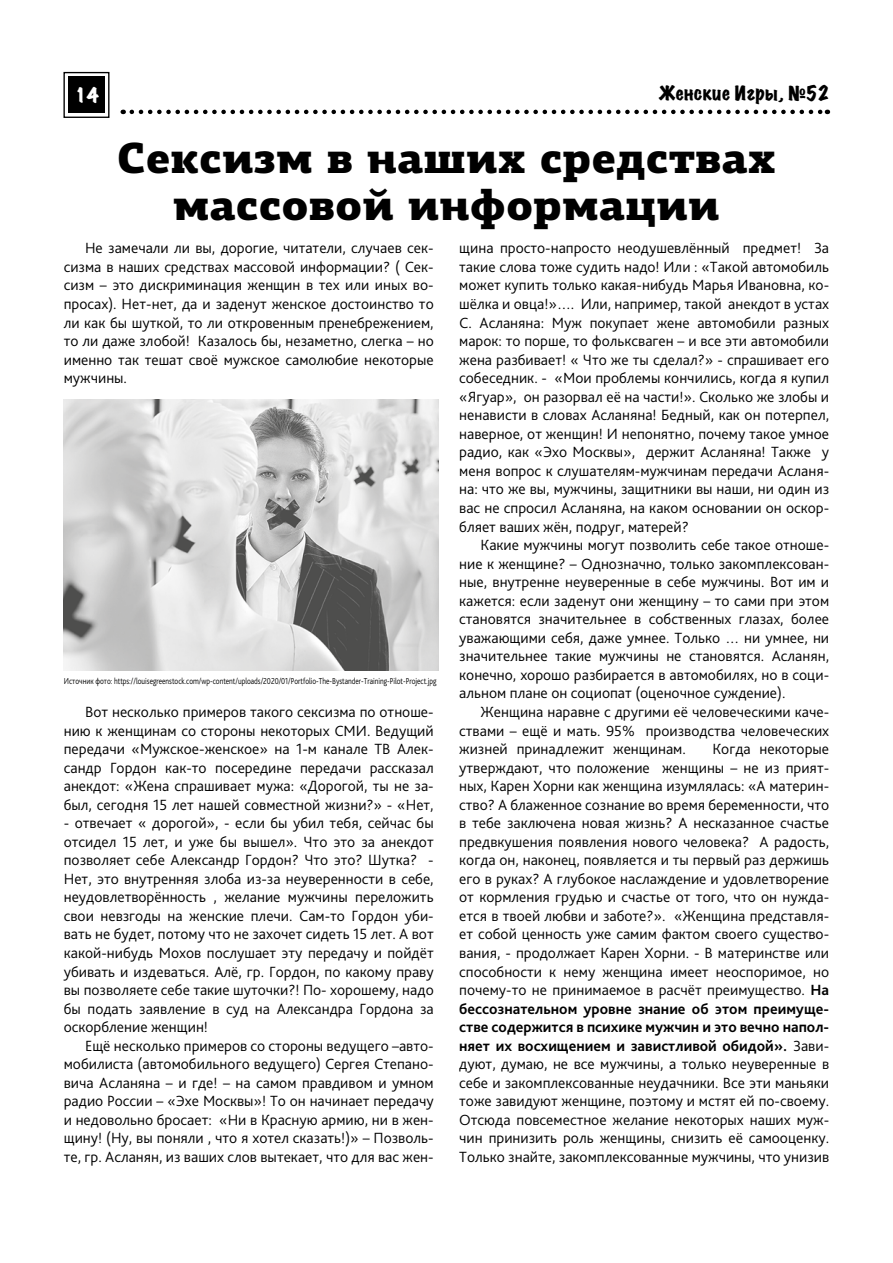
<style>
.page{position:relative;width:893px;height:1263px;background:#fff}
.page>*{position:absolute;margin:0;border:0;box-sizing:border-box;transform-origin:0 0}
.t1{font:900 43.35px/46.8px "PF Centro Slab Pro";color:#000;text-align:center}
.t2{font:expanded 18px "Marker Felt";color:#000}
.t3{font:expanded 18px "Marker Felt";color:#fff}
.t4{font:300 15.45px/18.6px "Bliss Pro";color:#000;text-align:justify}
.t5{font:300 9px "Bliss Pro";color:#000;scale:.81 1}
.s1{font-weight:700}
</style>
<div class="page">
<div style="left:63px;top:72px;width:46px;height:46px;border:1px solid #000"></div>
<div style="left:68px;top:76px;width:37px;height:37px;background:#000"></div>
<svg style="left:132px;top:110px;width:696px;height:4px"></svg>
<img style="left:63px;top:400px;width:376px;height:271px">
<p class="t3" style="left:75px;top:81px;width:25px">14</p>
<p class="t2" style="left:659px;top:79px;width:172px">Женские Игры, №52</p>
<h1 class="t1" style="left:117px;top:134px;width:661px">Сексизм в наших средствах массовой информации</h1>
<p class="t4" style="left:64px;top:239px;width:371px;text-indent:21px">Не замечали ли вы, дорогие, читатели, случаев сек&shy;сизма в наших средствах массовой информации? ( Сек&shy;сизм – это дискриминация женщин в тех или иных во&shy;просах). Нет-нет, да и заденут женское достоинство то ли как бы шуткой, то ли откровенным пренебрежением, то ли даже злобой! Казалось бы, незаметно, слегка – но именно так тешат своё мужское самолюбие некоторые мужчины.</p>
<p class="t5" style="left:64px;top:675px;width:462px">Источник фото: https://louisegreenstock.com/wp-content/uploads/2020/01/Portfolio-The-Bystander-Training-Pilot-Project.jpg</p>
<p class="t4" style="left:64px;top:702px;width:371px;text-indent:21px">Вот несколько примеров такого сексизма по отноше&shy;нию к женщинам со стороны некоторых СМИ. Ведущий передачи «Мужское-женское» на 1-м канале ТВ Алек&shy;сандр Гордон как-то посередине передачи рассказал анекдот: «Жена спрашивает мужа: «Дорогой, ты не за&shy;был, сегодня 15 лет нашей совместной жизни?» - «Нет,</p>
<p class="t4" style="left:64px;top:813px;width:371px">- отвечает « дорогой», - если бы убил тебя, сейчас бы отсидел 15 лет, и уже бы вышел». Что это за анекдот позволяет себе Александр Гордон? Что это? Шутка? - Нет, это внутренняя злоба из-за неуверенности в себе, неудовлетворённость , желание мужчины переложить свои невзгоды на женские плечи. Сам-то Гордон уби&shy;вать не будет, потому что не захочет сидеть 15 лет. А вот какой-нибудь Мохов послушает эту передачу и пойдёт убивать и издеваться. Алё, гр. Гордон, по какому праву вы позволяете себе такие шуточки?! По- хорошему, надо бы подать заявление в суд на Александра Гордона за оскорбление женщин!</p>
<p class="t4" style="left:64px;top:1036px;width:371px;text-indent:21px">Ещё несколько примеров со стороны ведущего –авто&shy;мобилиста (автомобильного ведущего) Сергея Степано&shy;вича Асланяна – и где! – на самом правдивом и умном радио России – «Эхе Москвы»! То он начинает передачу и недовольно бросает: «Ни в Красную армию, ни в жен&shy;щину! (Ну, вы поняли , что я хотел сказать!)» – Позволь&shy;те, гр. Асланян, из ваших слов вытекает, что для вас жен-</p>
<p class="t4" style="left:459px;top:239px;width:371px">щина просто-напросто неодушевлённый предмет! За такие слова тоже судить надо! Или : «Такой автомобиль может купить только какая-нибудь Марья Ивановна, ко&shy;шёлка и овца!»…. Или, например, такой анекдот в устах С. Асланяна: Муж покупает жене автомобили разных марок: то порше, то фольксваген – и все эти автомобили жена разбивает! « Что же ты сделал?» - спрашивает его собеседник. - «Мои проблемы кончились, когда я купил «Ягуар», он разорвал её на части!». Сколько же злобы и ненависти в словах Асланяна! Бедный, как он потерпел, наверное, от женщин! И непонятно, почему такое умное радио, как «Эхо Москвы», держит Асланяна! Также у меня вопрос к слушателям-мужчинам передачи Асланя&shy;на: что же вы, мужчины, защитники вы наши, ни один из вас не спросил Асланяна, на каком основании он оскор&shy;бляет ваших жён, подруг, матерей?</p>
<p class="t4" style="left:459px;top:535px;width:371px;text-indent:21px">Какие мужчины могут позволить себе такое отноше&shy;ние к женщине? – Однозначно, только закомплексован&shy;ные, внутренне неуверенные в себе мужчины. Вот им и кажется: если заденут они женщину – то сами при этом становятся значительнее в собственных глазах, более уважающими себя, даже умнее. Только … ни умнее, ни значительнее такие мужчины не становятся. Асланян, конечно, хорошо разбирается в автомобилях, но в соци&shy;альном плане он социопат (оценочное суждение).</p>
<p class="t4" style="left:459px;top:702px;width:371px;text-indent:21px">Женщина наравне с другими её человеческими каче&shy;ствами – ещё и мать. 95% производства человеческих жизней принадлежит женщинам.</p>
<p class="t4" style="left:459px;top:739px;width:371px;text-indent:253px">Когда некоторые утверждают, что положение женщины – не из прият&shy;ных, Карен Хорни как женщина изумлялась: «А материн&shy;ство? А блаженное сознание во время беременности, что в тебе заключена новая жизнь? А несказанное счастье предвкушения появления нового человека? А радость, когда он, наконец, появляется и ты первый раз держишь его в руках? А глубокое наслаждение и удовлетворение от кормления грудью и счастье от того, что он нужда&shy;ется в твоей любви и заботе?». «Женщина представля&shy;ет собой ценность уже самим фактом своего существо&shy;вания, - продолжает Карен Хорни. - В материнстве или способности к нему женщина имеет неоспоримое, но почему-то не принимаемое в расчёт преимущество. <span class="s1">На бессознательном уровне знание об этом преимуще&shy;стве содержится в психике мужчин и это вечно напол&shy;няет их восхищением и завистливой обидой».</span> Зави&shy;дуют, думаю, не все мужчины, а только неуверенные в себе и закомплексованные неудачники. Все эти маньяки тоже завидуют женщине, поэтому и мстят ей по-своему.<br>Отсюда повсеместное желание некоторых наших муж&shy;чин принизить роль женщины, снизить её самооценку.<br>Только знайте, закомплексованные мужчины, что унизив</p>
</div>
